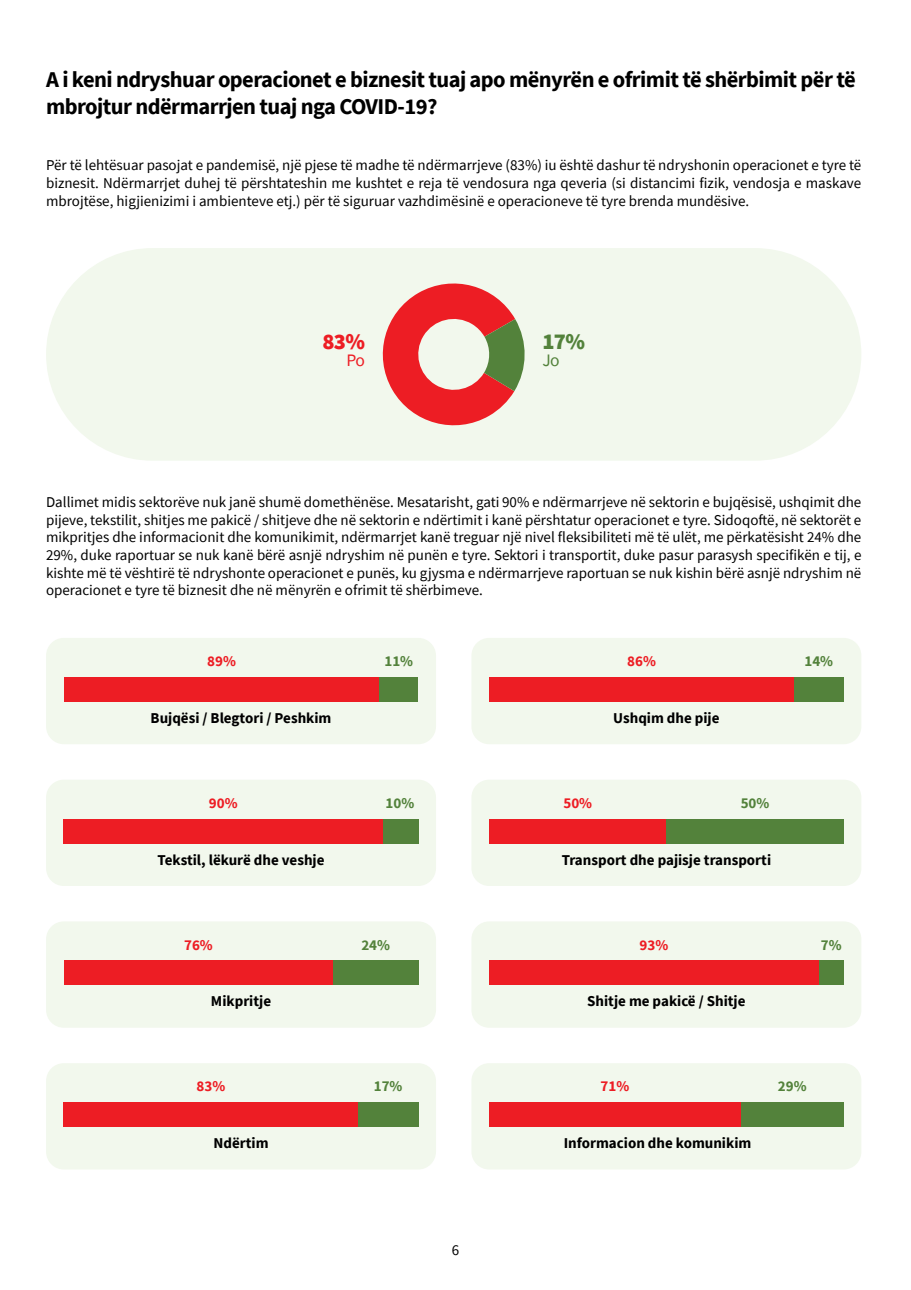
<style>
.page{position:relative;width:911px;height:1290px;background:#fff}
.page>*{position:absolute;margin:0;border:0;box-sizing:border-box;transform-origin:0 0}
.t1{font:700 22.5px/27.5px "Source Sans Pro";letter-spacing:-.025em;color:#000}
.t2{font:900 22.5px "Source Sans Pro";color:#ed1d24}
.t3{font:900 22.5px "Source Sans Pro";color:#53823b}
.t4{font:17.5px "Source Sans Pro";color:#ed1d24}
.t5{font:17.5px "Source Sans Pro";color:#53823b}
.t6{font:15px/17.8px "Source Sans Pro";color:#000;text-align:justify}
.t7{font:700 15px "Source Sans Pro";color:#000}
.t8{font:700 15px "Source Sans Pro";color:#ed1d24}
.t9{font:700 15px "Source Sans Pro";color:#53823b}
</style>
<div class="page">
<div style="left:471px;top:921px;width:390px;height:107px;background:#f2f8ed;border-radius:18px"></div>
<div style="left:471px;top:1063px;width:390px;height:106px;background:#f2f8ed;border-radius:18px"></div>
<div style="left:471px;top:780px;width:390px;height:106px;background:#f2f8ed;border-radius:18px"></div>
<div style="left:471px;top:638px;width:390px;height:106px;background:#f2f8ed;border-radius:18px"></div>
<div style="left:46px;top:921px;width:390px;height:107px;background:#f2f8ed;border-radius:18px"></div>
<div style="left:46px;top:1063px;width:390px;height:106px;background:#f2f8ed;border-radius:18px"></div>
<div style="left:46px;top:780px;width:390px;height:106px;background:#f2f8ed;border-radius:18px"></div>
<div style="left:46px;top:638px;width:390px;height:106px;background:#f2f8ed;border-radius:18px"></div>
<div style="left:64px;top:677px;width:315px;height:25px;background:#ed1d24"></div>
<div style="left:379px;top:677px;width:39px;height:25px;background:#53823b"></div>
<div style="left:489px;top:677px;width:305px;height:25px;background:#ed1d24"></div>
<div style="left:794px;top:677px;width:49px;height:25px;background:#53823b"></div>
<div style="left:64px;top:819px;width:319px;height:24px;background:#ed1d24"></div>
<div style="left:383px;top:819px;width:35px;height:24px;background:#53823b"></div>
<div style="left:489px;top:819px;width:177px;height:24px;background:#ed1d24"></div>
<div style="left:666px;top:819px;width:177px;height:24px;background:#53823b"></div>
<div style="left:64px;top:960px;width:269px;height:25px;background:#ed1d24"></div>
<div style="left:333px;top:960px;width:85px;height:25px;background:#53823b"></div>
<div style="left:489px;top:960px;width:330px;height:25px;background:#ed1d24"></div>
<div style="left:819px;top:960px;width:24px;height:25px;background:#53823b"></div>
<div style="left:64px;top:1102px;width:294px;height:25px;background:#ed1d24"></div>
<div style="left:358px;top:1102px;width:60px;height:25px;background:#53823b"></div>
<div style="left:489px;top:1102px;width:252px;height:25px;background:#ed1d24"></div>
<div style="left:741px;top:1102px;width:102px;height:25px;background:#53823b"></div>
<div style="left:46px;top:248px;width:815px;height:213px;background:#f2f8ed;border-radius:106px"></div>
<svg style="left:382px;top:283px;width:143px;height:143px"></svg>
<h1 class="t1" style="left:46px;top:65px;width:811px">A i keni ndryshuar operacionet e biznesit tuaj apo mënyrën e ofrimit të shërbimit për të mbrojtur ndërmarrjen tuaj nga COVID-19?</h1>
<p class="t6" style="left:46px;top:156px;width:817px">Për të lehtësuar pasojat e pandemisë, një pjese të madhe të ndërmarrjeve (83%) iu është dashur të ndryshonin operacionet e tyre të biznesit. Ndërmarrjet duhej të përshtateshin me kushtet e reja të vendosura nga qeveria (si distancimi fizik, vendosja e maskave mbrojtëse, higjienizimi i ambienteve etj.) për të siguruar vazhdimësinë e operacioneve të tyre brenda mundësive.</p>
<h1 class="t2" style="left:322px;top:326px;width:44px">83%</h1>
<p class="t4" style="left:346px;top:349px;width:20px">Po</p>
<h1 class="t3" style="left:542px;top:326px;width:44px">17%</h1>
<p class="t5" style="left:542px;top:349px;width:19px">Jo</p>
<p class="t6" style="left:46px;top:493px;width:817px">Dallimet midis sektorëve nuk janë shumë domethënëse. Mesatarisht, gati 90% e ndërmarrjeve në sektorin e bujqësisë, ushqimit dhe pijeve, tekstilit, shitjes me pakicë / shitjeve dhe në sektorin e ndërtimit i kanë përshtatur operacionet e tyre. Sidoqoftë, në sektorët e mikpritjes dhe informacionit dhe komunikimit, ndërmarrjet kanë treguar një nivel fleksibiliteti më të ulët, me përkatësisht 24% dhe 29%, duke raportuar se nuk kanë bërë asnjë ndryshim në punën e tyre. Sektori i transportit, duke pasur parasysh specifikën e tij, e kishte më të vështirë të ndryshonte operacionet e punës, ku gjysma e ndërmarrjeve raportuan se nuk kishin bërë asnjë ndryshim në operacionet e tyre të biznesit dhe në mënyrën e ofrimit të shërbimeve.</p>
<p class="t8" style="left:207px;top:651px;width:30px">89%</p>
<p class="t9" style="left:384px;top:651px;width:30px">11%</p>
<p class="t8" style="left:627px;top:651px;width:30px">86%</p>
<p class="t9" style="left:804px;top:651px;width:30px">14%</p>
<p class="t7" style="left:151px;top:708px;width:182px">Bujqësi / Blegtori / Peshkim</p>
<p class="t7" style="left:613px;top:708px;width:108px">Ushqim dhe pije</p>
<p class="t8" style="left:209px;top:793px;width:30px">90%</p>
<p class="t9" style="left:385px;top:793px;width:30px">10%</p>
<p class="t8" style="left:563px;top:793px;width:30px">50%</p>
<p class="t9" style="left:740px;top:793px;width:30px">50%</p>
<p class="t7" style="left:157px;top:849px;width:168px">Tekstil, lëkurë dhe veshje</p>
<p class="t7" style="left:561px;top:849px;width:211px">Transport dhe pajisje transporti</p>
<p class="t8" style="left:184px;top:934px;width:30px">76%</p>
<p class="t9" style="left:361px;top:934px;width:30px">24%</p>
<p class="t8" style="left:639px;top:934px;width:30px">93%</p>
<p class="t9" style="left:821px;top:934px;width:22px">7%</p>
<p class="t7" style="left:211px;top:991px;width:62px">Mikpritje</p>
<p class="t7" style="left:587px;top:991px;width:160px">Shitje me pakicë / Shitje</p>
<p class="t8" style="left:196px;top:1076px;width:30px">83%</p>
<p class="t9" style="left:374px;top:1076px;width:30px">17%</p>
<p class="t8" style="left:600px;top:1076px;width:30px">71%</p>
<p class="t9" style="left:778px;top:1076px;width:30px">29%</p>
<p class="t7" style="left:213px;top:1133px;width:57px">Ndërtim</p>
<p class="t7" style="left:564px;top:1133px;width:189px">Informacion dhe komunikim</p>
<p class="t6" style="left:452px;top:1241px;width:9px">6</p>
</div>
